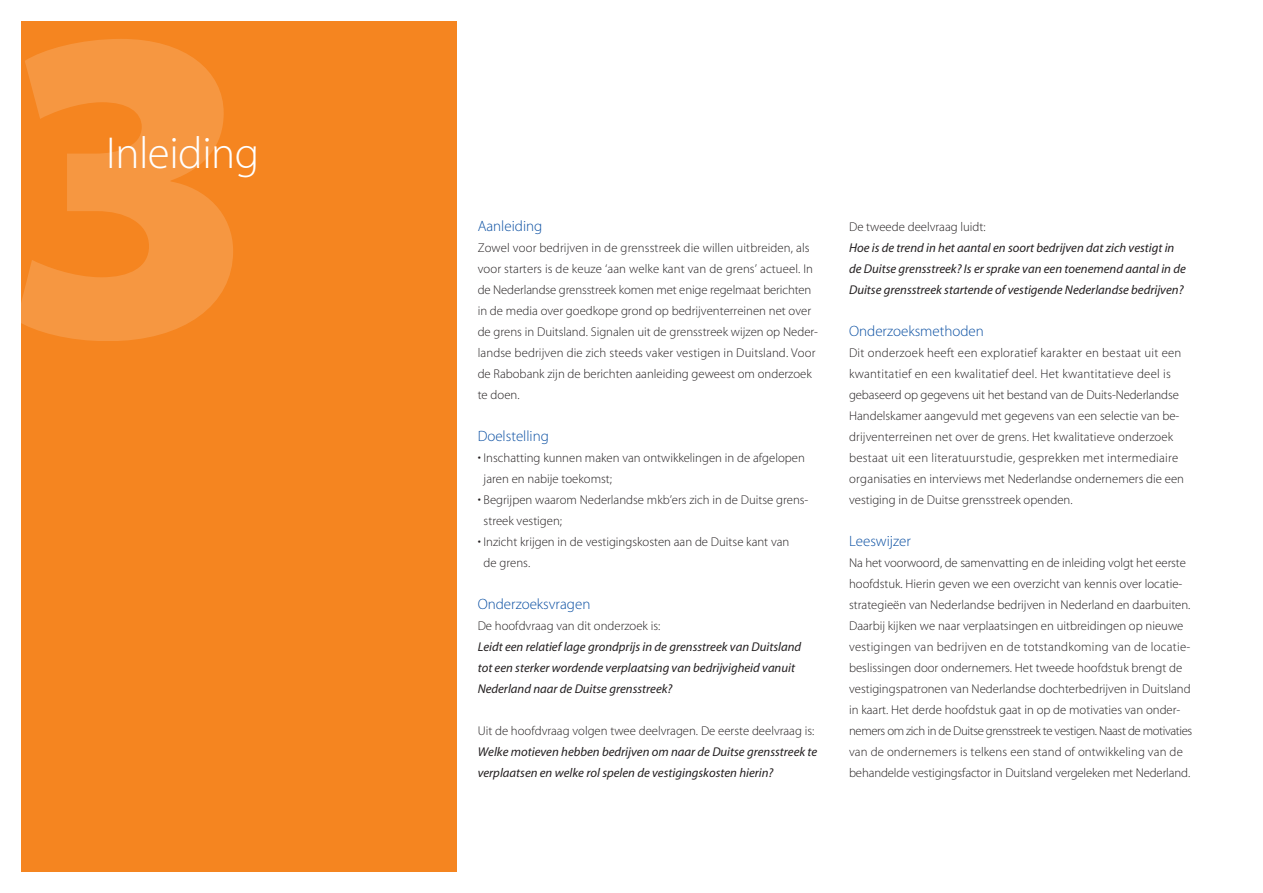
<style>
.page{position:relative;width:1263px;height:893px;background:#fff}
.page>*{position:absolute;margin:0;border:0;box-sizing:border-box;transform-origin:0 0}
.t1{font:450px "Myriad MM 830 600";color:#fff}
.t2{font:45px "Myriad MM 215 600";letter-spacing:-.01em;color:#fff}
.t3{font:15px "Myriad MM 215 600";color:#0a4fa2}
.t4{font:12.75px/21px "Myriad MM 215 600";color:#231f20}
.t5{font:12.75px/21px "Myriad MM It 400 600";color:#231f20}
</style>
<div class="page">
<div style="left:21px;top:21px;width:435px;height:851px;background:#f58520"></div>
<h1 class="t1" style="left:0;top:-32px;width:259px">3</h1>
<h2 class="t2" style="left:106px;top:131px;width:155px">Inleiding</h2>
<p class="t3" style="left:478px;top:219px;width:66px">Aanleiding</p>
<p class="t4" style="left:478px;top:238px;width:341px">Zowel voor bedrijven in de grensstreek die willen uitbreiden, als voor starters is de keuze ‘aan welke kant van de grens’ actueel. In de Nederlandse grensstreek komen met enige regelmaat berichten in de media over goedkope grond op bedrijventerreinen net over de grens in Duitsland. Signalen uit de grensstreek wijzen op Neder&shy;landse bedrijven die zich steeds vaker vestigen in Duitsland. Voor de Rabobank zijn de berichten aanleiding geweest om onderzoek te doen.</p>
<p class="t3" style="left:478px;top:429px;width:73px">Doelstelling</p>
<p class="t4" style="left:484px;top:448px;width:323px;text-indent:-6px">• Inschatting kunnen maken van ontwikkelingen in de afgelopen jaren en nabije toekomst;</p>
<p class="t4" style="left:484px;top:490px;width:326px;text-indent:-6px">• Begrijpen waarom Nederlandse mkb’ers zich in de Duitse grens&shy;streek vestigen;</p>
<p class="t4" style="left:484px;top:532px;width:307px;text-indent:-6px">• Inzicht krijgen in de vestigingskosten aan de Duitse kant van de grens.</p>
<p class="t3" style="left:478px;top:597px;width:114px">Onderzoeksvragen</p>
<p class="t4" style="left:478px;top:616px;width:184px">De hoofdvraag van dit onderzoek is:</p>
<p class="t5" style="left:478px;top:637px;width:325px">Leidt een relatief lage grondprijs in de grensstreek van Duitsland tot een sterker wordende verplaatsing van bedrijvigheid vanuit<br>Nederland naar de Duitse grensstreek?</p>
<p class="t4" style="left:478px;top:721px;width:338px">Uit de hoofdvraag volgen twee deelvragen. De eerste deelvraag is:</p>
<p class="t5" style="left:478px;top:742px;width:341px">Welke motieven hebben bedrijven om naar de Duitse grensstreek te verplaatsen en welke rol spelen de vestigingskosten hierin?</p>
<p class="t4" style="left:849px;top:217px;width:138px">De tweede deelvraag luidt:</p>
<p class="t5" style="left:849px;top:238px;width:338px">Hoe is de trend in het aantal en soort bedrijven dat zich vestigt in de Duitse grensstreek? Is er sprake van een toenemend aantal in de<br>Duitse grensstreek startende of vestigende Nederlandse bedrijven?</p>
<p class="t3" style="left:849px;top:324px;width:136px">Onderzoeksmethoden</p>
<p class="t4" style="left:849px;top:343px;width:336px">Dit onderzoek heeft een exploratief karakter en bestaat uit een kwantitatief en een kwalitatief deel. Het kwantitatieve deel is gebaseerd op gegevens uit het bestand van de Duits-Nederlandse Handelskamer aangevuld met gegevens van een selectie van be&shy;drijventerreinen net over de grens. Het kwalitatieve onderzoek bestaat uit een literatuurstudie, gesprekken met intermediaire organisaties en interviews met Nederlandse ondernemers die een vestiging in de Duitse grensstreek openden.</p>
<p class="t3" style="left:849px;top:534px;width:63px">Leeswijzer</p>
<p class="t4" style="left:849px;top:553px;width:345px">Na het voorwoord, de samenvatting en de inleiding volgt het eerste hoofdstuk. Hierin geven we een overzicht van kennis over locatie&shy;strategieën van Nederlandse bedrijven in Nederland en daarbuiten.<br>Daarbij kijken we naar verplaatsingen en uitbreidingen op nieuwe vestigingen van bedrijven en de totstandkoming van de locatie&shy;beslissingen door ondernemers. Het tweede hoofdstuk brengt de vestigingspatronen van Nederlandse dochterbedrijven in Duitsland in kaart. Het derde hoofdstuk gaat in op de motivaties van onder&shy;nemers om zich in de Duitse grensstreek te vestigen. Naast de motivaties van de ondernemers is telkens een stand of ontwikkeling van de behandelde vestigingsfactor in Duitsland vergeleken met Nederland.</p>
</div>
